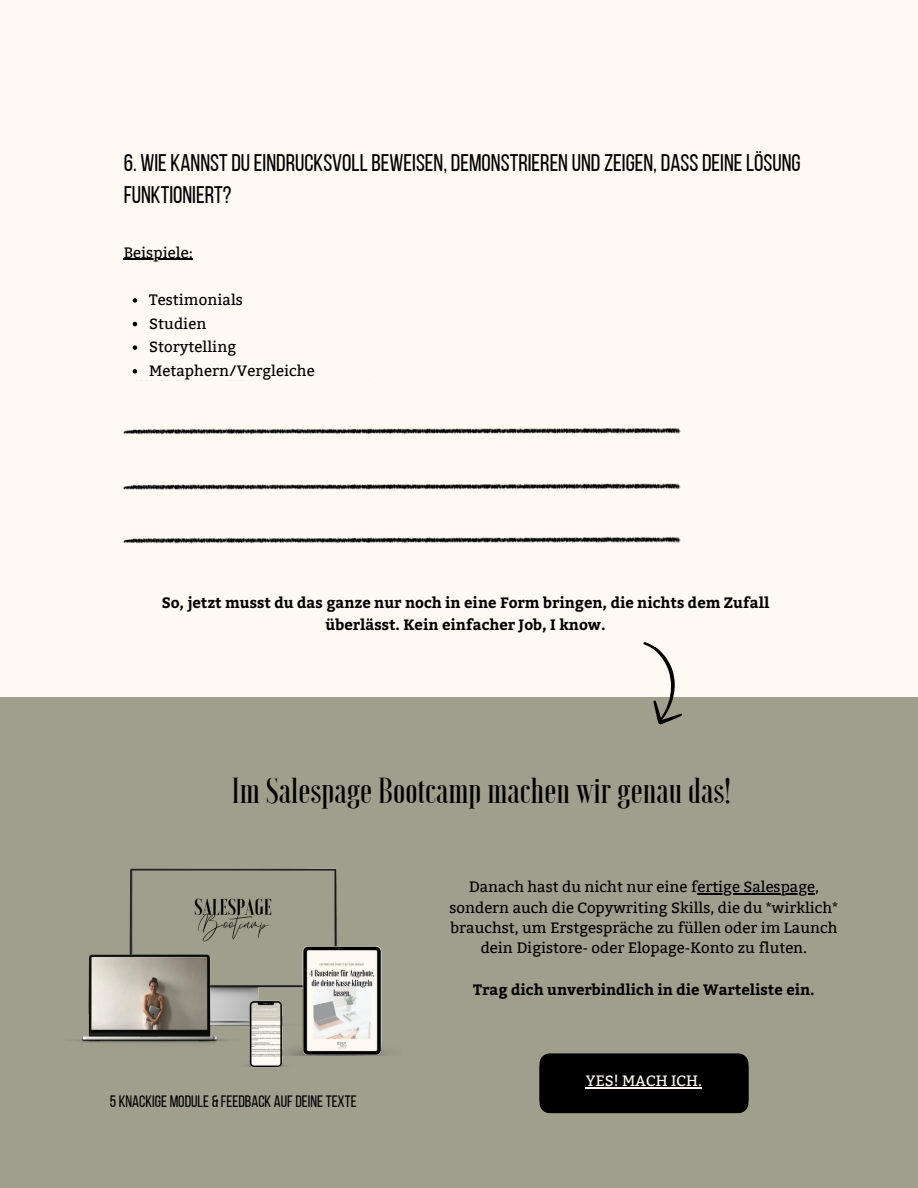
<style>
.page{position:relative;width:918px;height:1188px;background:#fef9f2}
.page>*{position:absolute;margin:0;border:0;box-sizing:border-box;transform-origin:0 0}
.t1{font:500 36px "Voga";color:#000}
.t2{font:24px/32.7px "Bebas Neue";color:#000}
.t3{font:16.5px "Bebas Neue";color:#000}
.t4{font:15px/20.2px "Bitter";color:#000;text-align:center}
.t5{font:700 15px/21.3px "Bitter";color:#000;text-align:center}
.t6{font:15px "Bitter";color:#fef9f2}
</style>
<div class="page">
<div style="left:0;top:697px;width:918px;height:491px;background:#a09f8e"></div>
<img style="left:124px;top:428px;width:557px;height:116px">
<img style="left:73px;top:868px;width:314px;height:200px">
<div style="left:540px;top:1057px;width:208px;height:56px;background:#000;border-radius:10px"></div>
<div style="left:540px;top:1053px;width:208px;height:56px;background:#000;border-radius:10px"></div>
<svg style="left:643px;top:642px;width:39px;height:83px"></svg>
<hr style="left:124px;top:259px;width:69px;height:1px;background:#000">
<svg style="left:133px;top:298px;width:4px;height:5px"></svg>
<svg style="left:133px;top:322px;width:4px;height:4px"></svg>
<svg style="left:133px;top:345px;width:4px;height:5px"></svg>
<svg style="left:133px;top:369px;width:4px;height:5px"></svg>
<hr style="left:697px;top:893px;width:118px;height:2px;background:#000">
<hr style="left:586px;top:1087px;width:116px;height:1px;background:#fef9f2">
<p class="t2" style="left:124px;top:148px;width:679px">6. WIE KANNSTDUEINDRUCKSVOLLBEWEISEN, DEMONSTRIEREN UNDZEIGEN, DASSDEINELÖSUNG<br>FUNKTIONIERT?</p>
<p class="t4" style="left:124px;top:243px;width:71px">Beispiele:</p>
<p class="t4" style="left:149px;top:290px;width:95px">Testimonials</p>
<p class="t4" style="left:149px;top:313px;width:59px">Studien</p>
<p class="t4" style="left:149px;top:337px;width:89px">Storytelling</p>
<p class="t4" style="left:149px;top:361px;width:167px">Metaphern/Vergleiche</p>
<p class="t5" style="left:162px;top:591px;width:609px">So, jetzt musst du das ganze nur noch in eine Form bringen, die nichts dem Zufall überlässt. Kein einfacher Job, I know.</p>
<h4 class="t1" style="left:232px;top:774px;width:500px">Im Salespage Bootcamp machen wir genau das!</h4>
<p class="t4" style="left:469px;top:877px;width:352px">Danach hast du nicht nur eine fertige Salespage,</p>
<h1 class="t4" style="left:450px;top:897px;width:390px">sondern auch die Copywriting Skills, die du *wirklich* brauchst, um Erstgespräche zu füllen oder im Launch dein Digistore- oder Elopage-Konto zu fluten.</h1>
<h1 class="t5" style="left:473px;top:978px;width:343px">Trag dich unverbindlich in die Warteliste ein.</h1>
<h4 class="t3" style="left:110px;top:1095px;width:248px">5 KNACKIGE MODULE &amp; FEEDBACK AUFDEINETEXTE</h4>
<p class="t6" style="left:586px;top:1072px;width:118px">YES! MACH ICH.</p>
</div>
